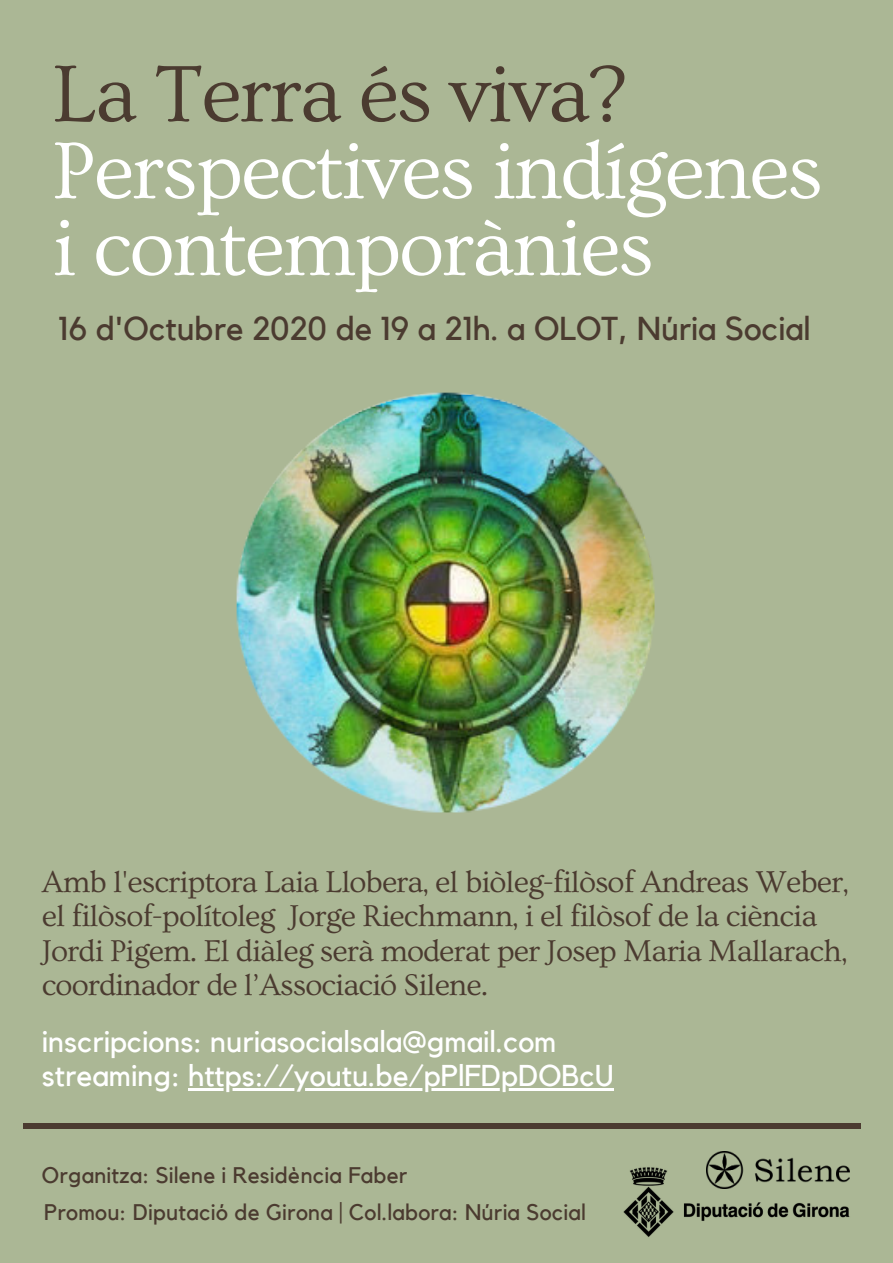
<style>
.page{position:relative;width:893px;height:1263px;background:#abb795}
.page>*{position:absolute;margin:0;border:0;box-sizing:border-box;transform-origin:0 0}
.t1{font:83.85px/76.8px "Ovo";letter-spacing:-.025em;color:#fff}
.t2{font:83.85px "Ovo";letter-spacing:-.025em;color:#4b3b30}
.t3{font:33px "Kollektif";color:#4b3b30}
.t4{font:31.5px/34.3px "Ovo";letter-spacing:-.025em;color:#4b3b30}
.t5{font:30px/33.8px "Kollektif";color:#fff}
.t6{font:22.5px "Kollektif";letter-spacing:.01em;color:#4b3b30}
</style>
<div class="page">
<img style="left:623px;top:1167px;width:227px;height:70px">
<img style="left:236px;top:392px;width:419px;height:421px">
<hr style="left:188px;top:1088px;width:426px;height:2px;background:#fff">
<div style="left:24px;top:1123px;width:837px;height:5px;background:#4b3b30"></div>
<img style="left:706px;top:1151px;width:143px;height:37px">
<h1 class="t2" style="left:52px;top:49px;width:575px">La Terra és viva?</h1>
<h1 class="t1" style="left:52px;top:134px;width:772px">Perspectives indígenes i contemporànies</h1>
<p class="t3" style="left:59px;top:313px;width:753px">16 d'Octubre 2020 de 19 a 21h. a OLOT, Núria Social</p>
<p class="t4" style="left:42px;top:865px;width:808px">Amb l'escriptora Laia Llobera, el biòleg-filòsof Andreas Weber, el filòsof-polítoleg Jorge Riechmann, i el filòsof de la ciència Jordi Pigem. El diàleg serà moderat per Josep Maria Mallarach, coordinador de l’Associació Silene.</p>
<p class="t5" style="left:42px;top:1026px;width:573px">inscripcions: nuriasocialsala@gmail.com streaming: https://youtu.be/pPlFDpDOBcU</p>
<p class="t6" style="left:42px;top:1165px;width:367px">Organitza: Silene i Residència Faber</p>
<p class="t6" style="left:44px;top:1201px;width:543px">Promou: Diputació de Girona | Col.labora: Núria Social</p>
</div>
